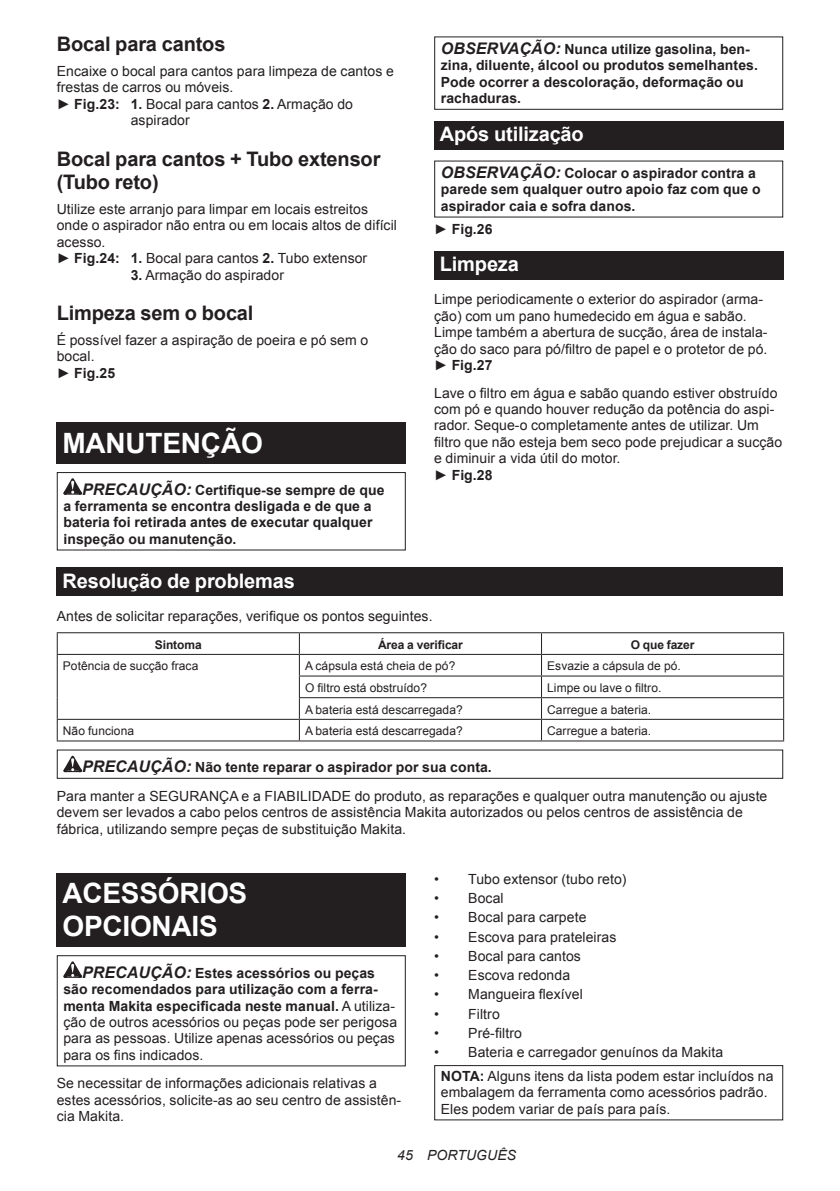
<style>
.page{position:relative;width:840px;height:1191px;background:#fff}
.page>*{position:absolute;margin:0;border:0;box-sizing:border-box;transform-origin:0 0}
.t1{font:700 28px/32.8px "Arial";letter-spacing:-.01em;color:#fff}
.t2{font:700 20px/23.4px "Arial";letter-spacing:-.01em;color:#231f20}
.t3{font:700 20px "Arial";letter-spacing:-.01em;color:#fff}
.t4{font:14px/16.4px "Arial";letter-spacing:.005em;color:#231f20}
.t5{font:700 14px/16.4px "Arial";letter-spacing:.005em;color:#231f20}
.t6{font:italic 14px "Arial";letter-spacing:.005em;color:#231f20}
.t7{font:12px "Arial";letter-spacing:.005em;color:#231f20}
.t8{font:700 12px "Arial";letter-spacing:-.01em;color:#231f20}
.s1{font-weight:700}
.s2{font-style:italic;font-size:16px}
.s3{font-weight:400}
.s4{font-weight:700;font-style:italic;font-size:16px}
</style>
<div class="page">
<div style="left:57px;top:423px;width:348px;height:41px;background:#231f20"></div>
<svg style="left:63px;top:478px;width:19px;height:16px"></svg>
<div style="left:57px;top:472px;width:348px;height:78px;border:1px solid #231f20"></div>
<div style="left:434px;top:36px;width:348px;height:74px;border:1px solid #231f20"></div>
<div style="left:434px;top:121px;width:348px;height:29px;background:#231f20"></div>
<div style="left:434px;top:251px;width:348px;height:28px;background:#231f20"></div>
<div style="left:57px;top:567px;width:725px;height:29px;background:#231f20"></div>
<hr style="left:57px;top:632px;width:242px;height:1px;background:#231f20">
<hr style="left:299px;top:632px;width:242px;height:1px;background:#231f20">
<hr style="left:541px;top:632px;width:242px;height:1px;background:#231f20">
<hr style="left:57px;top:654px;width:242px;height:1px;background:#231f20">
<hr style="left:299px;top:654px;width:242px;height:1px;background:#231f20">
<hr style="left:541px;top:654px;width:242px;height:1px;background:#231f20">
<hr style="left:299px;top:675px;width:242px;height:1px;background:#231f20">
<hr style="left:541px;top:675px;width:242px;height:1px;background:#231f20">
<hr style="left:299px;top:697px;width:242px;height:1px;background:#231f20">
<hr style="left:541px;top:697px;width:242px;height:1px;background:#231f20">
<hr style="left:57px;top:719px;width:242px;height:1px;background:#231f20">
<svg style="left:57px;top:633px;width:1px;height:107px"></svg>
<hr style="left:299px;top:719px;width:242px;height:1px;background:#231f20">
<svg style="left:299px;top:633px;width:1px;height:107px"></svg>
<hr style="left:541px;top:719px;width:242px;height:1px;background:#231f20">
<hr style="left:57px;top:740px;width:242px;height:1px;background:#231f20">
<hr style="left:299px;top:740px;width:242px;height:1px;background:#231f20">
<hr style="left:541px;top:740px;width:242px;height:1px;background:#231f20">
<svg style="left:63px;top:755px;width:19px;height:17px"></svg>
<div style="left:57px;top:749px;width:725px;height:30px;border:1px solid #231f20"></div>
<div style="left:57px;top:873px;width:348px;height:74px;background:#231f20"></div>
<svg style="left:63px;top:961px;width:19px;height:16px"></svg>
<div style="left:57px;top:955px;width:348px;height:111px;border:1px solid #231f20"></div>
<div style="left:434px;top:1065px;width:348px;height:55px;border:1px solid #231f20"></div>
<h2 class="t2" style="left:57px;top:33px;width:170px">Bocal para cantos</h2>
<p class="t4" style="left:57px;top:63px;width:338px">Encaixe o bocal para cantos para limpeza de cantos e</p>
<p class="t4" style="left:57px;top:79px;width:178px">frestas de carros ou móveis.</p>
<p class="t4" style="left:57px;top:96px;width:297px">► <span class="s1">Fig.23: 1.</span> Bocal para cantos <span class="s1">2.</span> Armação do</p>
<p class="t4" style="left:131px;top:112px;width:61px">aspirador</p>
<h2 class="t2" style="left:57px;top:147px;width:325px">Bocal para cantos + Tubo extensor (Tubo reto)</h2>
<p class="t4" style="left:57px;top:201px;width:341px">Utilize este arranjo para limpar em locais estreitos onde o aspirador não entra ou em locais altos de difícil acesso.<br>► <span class="s1">Fig.24: 1.</span> Bocal para cantos <span class="s1">2.</span> Tubo extensor</p>
<p class="t4" style="left:131px;top:266px;width:155px"><span class="s1">3.</span> Armação do aspirador</p>
<h2 class="t2" style="left:57px;top:302px;width:198px">Limpeza sem o bocal</h2>
<p class="t4" style="left:57px;top:332px;width:313px">É possível fazer a aspiração de poeira e pó sem o bocal.<br>► <span class="s1">Fig.25</span></p>
<h1 class="t1" style="left:62px;top:427px;width:202px">MANUTENÇÃO</h1>
<p class="t5" style="left:63px;top:482px;width:322px;text-indent:19px"><span class="s2">PRECAUÇÃO:</span> Certifique-se sempre de que a ferramenta se encontra desligada e de que a bateria foi retirada antes de executar qualquer inspeção ou manutenção.</p>
<p class="t5" style="left:440px;top:41px;width:318px"><span class="s2">OBSERVAÇÃO:</span> Nunca utilize gasolina, ben&shy;zina, diluente, álcool ou produtos semelhantes.<br>Pode ocorrer a descoloração, deformação ou rachaduras.</p>
<h2 class="t3" style="left:439px;top:121px;width:145px">Após utilização</h2>
<p class="t5" style="left:440px;top:165px;width:321px"><span class="s2">OBSERVAÇÃO:</span> Colocar o aspirador contra a parede sem qualquer outro apoio faz com que o aspirador caia e sofra danos.</p>
<p class="t5" style="left:434px;top:221px;width:60px"><span class="s3">►</span> Fig.26</p>
<h2 class="t3" style="left:439px;top:250px;width:81px">Limpeza</h2>
<p class="t4" style="left:434px;top:291px;width:335px">Limpe periodicamente o exterior do aspirador (arma&shy;ção) com um pano humedecido em água e sabão.<br>Limpe também a abertura de sucção, área de instala&shy;ção do saco para pó/filtro de papel e o protetor de pó. ► <span class="s1">Fig.27</span></p>
<p class="t4" style="left:434px;top:385px;width:349px">Lave o filtro em água e sabão quando estiver obstruído com pó e quando houver redução da potência do aspi&shy;rador. Seque-o completamente antes de utilizar. Um filtro que não esteja bem seco pode prejudicar a sucção e diminuir a vida útil do motor.<br>► <span class="s1">Fig.28</span></p>
<h2 class="t3" style="left:62px;top:567px;width:234px">Resolução de problemas</h2>
<p class="t4" style="left:57px;top:608px;width:377px">Antes de solicitar reparações, verifique os pontos seguintes.</p>
<p class="t8" style="left:155px;top:636px;width:48px">Sintoma</p>
<p class="t8" style="left:378px;top:636px;width:86px">Área a verificar</p>
<p class="t8" style="left:630px;top:636px;width:65px">O que fazer</p>
<p class="t7" style="left:63px;top:658px;width:137px">Potência de sucção fraca</p>
<p class="t7" style="left:305px;top:658px;width:152px">A cápsula está cheia de pó?</p>
<p class="t7" style="left:547px;top:658px;width:135px">Esvazie a cápsula de pó.</p>
<p class="t7" style="left:305px;top:680px;width:123px">O filtro está obstruído?</p>
<p class="t7" style="left:547px;top:680px;width:116px">Limpe ou lave o filtro.</p>
<p class="t7" style="left:305px;top:701px;width:159px">A bateria está descarregada?</p>
<p class="t7" style="left:547px;top:701px;width:105px">Carregue a bateria.</p>
<p class="t7" style="left:63px;top:723px;width:73px">Não funciona</p>
<p class="t7" style="left:305px;top:723px;width:159px">A bateria está descarregada?</p>
<p class="t7" style="left:547px;top:723px;width:105px">Carregue a bateria.</p>
<p class="t4" style="left:57px;top:753px;width:711px;line-height:28.8px;text-indent:25px"><span class="s4">PRECAUÇÃO:</span> <span class="s1">Não tente reparar o aspirador por sua conta.<br></span>Para manter a SEGURANÇA e a FIABILIDADE do produto, as reparações e qualquer outra manutenção ou ajuste</p>
<p class="t4" style="left:57px;top:804px;width:687px">devem ser levados a cabo pelos centros de assistência Makita autorizados ou pelos centros de assistência de fábrica, utilizando sempre peças de substituição Makita.</p>
<h1 class="t1" style="left:62px;top:877px;width:186px">ACESSÓRIOS<br>OPCIONAIS</h1>
<p class="t4" style="left:63px;top:964px;width:335px;text-indent:19px"><span class="s4">PRECAUÇÃO:</span> <span class="s1">Estes acessórios ou peças são recomendados para utilização com a ferra&shy;menta Makita especificada neste manual.</span> A utiliza&shy;ção de outros acessórios ou peças pode ser perigosa para as pessoas. Utilize apenas acessórios ou peças para os fins indicados.</p>
<p class="t4" style="left:57px;top:1075px;width:346px">Se necessitar de informações adicionais relativas a estes acessórios, solicite-as ao seu centro de assistên&shy;cia Makita.</p>
<p class="t4" style="left:434px;top:871px;width:194px">• Tubo extensor (tubo reto)</p>
<p class="t4" style="left:434px;top:890px;width:71px">• Bocal</p>
<p class="t4" style="left:434px;top:909px;width:154px">• Bocal para carpete</p>
<p class="t4" style="left:434px;top:928px;width:184px">• Escova para prateleiras</p>
<p class="t4" style="left:434px;top:948px;width:148px">• Bocal para cantos</p>
<p class="t4" style="left:434px;top:967px;width:137px">• Escova redonda</p>
<p class="t4" style="left:434px;top:986px;width:150px">• Mangueira flexível</p>
<p class="t4" style="left:434px;top:1005px;width:67px">• Filtro</p>
<p class="t4" style="left:434px;top:1024px;width:89px">• Pré-filtro</p>
<p class="t4" style="left:440px;top:1040px;width:334px;line-height:23.8px;text-indent:-7px">• Bateria e carregador genuínos da Makita<br><span class="s1">NOTA:</span> Alguns itens da lista podem estar incluídos na</p>
<p class="t4" style="left:440px;top:1084px;width:328px">embalagem da ferramenta como acessórios padrão.<br>Eles podem variar de país para país.</p>
<p class="t6" style="left:397px;top:1146px;width:120px">45 PORTUGUÊS</p>
</div>
